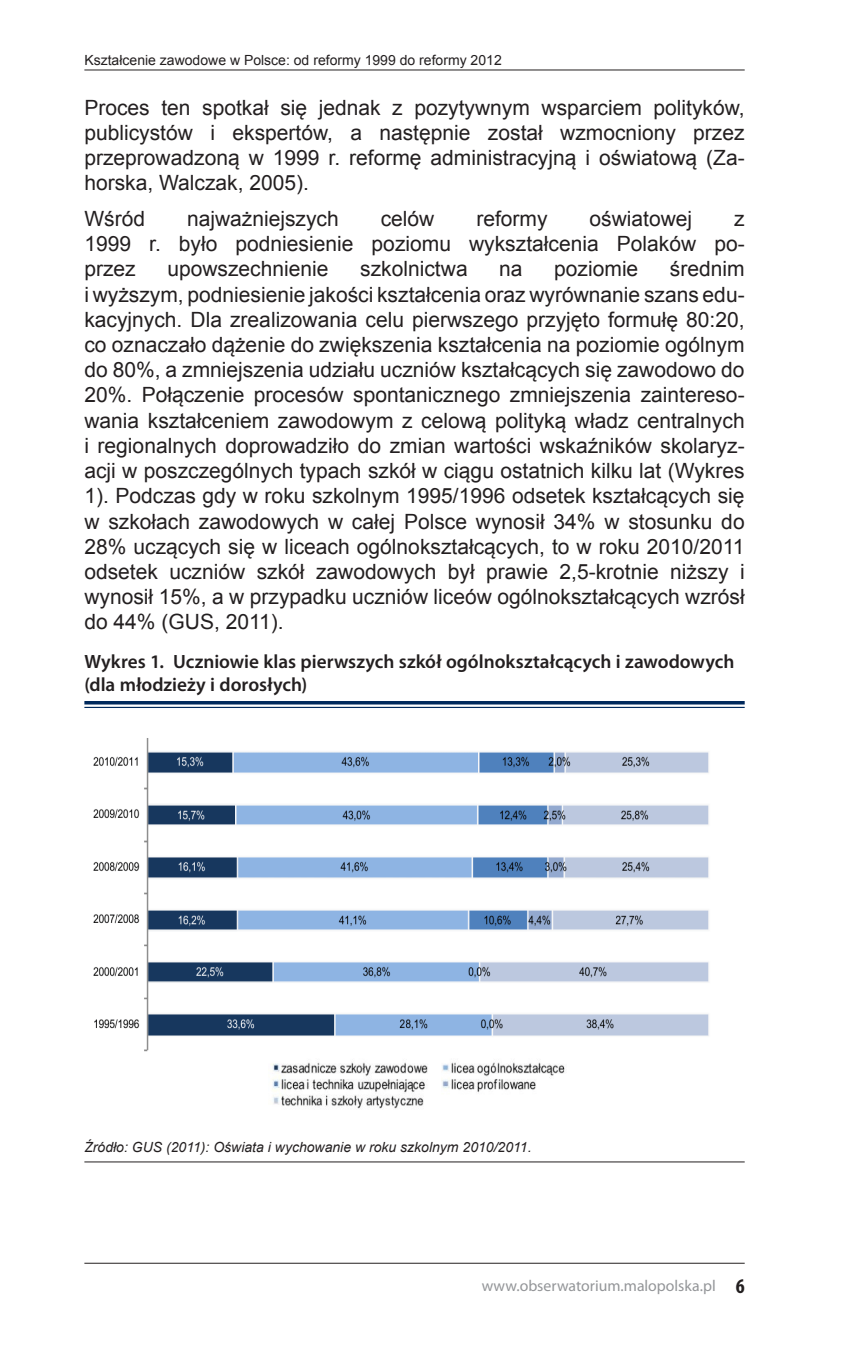
<style>
.page{position:relative;width:844px;height:1365px;background:#fff}
.page>*{position:absolute;margin:0;border:0;box-sizing:border-box;transform-origin:0 0}
.t1{font:21px/25.2px "Arial";color:#231f20;text-align:justify}
.t2{font:600 19.25px/23.1px "Myriad Pro";color:#231f20}
.t3{font:15.75px "Myriad Pro";color:#939598}
.t4{font:italic 14px "Arial";color:#231f20}
.t5{font:14px "Arial";color:#231f20}
.s1{font-weight:700;font-stretch:condensed;font-size:21px;color:#231f20}
</style>
<div class="page">
<hr style="left:84px;top:70px;width:660px;height:1px;background:#231f20">
<hr style="left:84px;top:1262px;width:660px;height:1px;background:#231f20">
<hr style="left:84px;top:701px;width:660px;height:3px;background:#00295c">
<hr style="left:84px;top:706px;width:660px;height:2px;background:#00295c">
<hr style="left:84px;top:1161px;width:660px;height:1px;background:#231f20">
<img style="left:93px;top:738px;width:616px;height:371px">
<p class="t5" style="left:84px;top:51px;width:419px">Kształcenie zawodowe w Polsce: od reformy 1999 do reformy 2012</p>
<p class="t1" style="left:84px;top:95px;width:661px">Proces ten spotkał się jednak z pozytywnym wsparciem polityków, publicystów i ekspertów, a następnie został wzmocniony przez przeprowadzoną w 1999 r. reformę administracyjną i oświatową (Za&shy;horska, Walczak, 2005).</p>
<p class="t1" style="left:84px;top:206px;width:62px">Wśród</p>
<p class="t1" style="left:187px;top:206px;width:153px">najważniejszych</p>
<p class="t1" style="left:380px;top:206px;width:55px">celów</p>
<p class="t1" style="left:476px;top:206px;width:73px">reformy</p>
<p class="t1" style="left:589px;top:206px;width:104px">oświatowej</p>
<p class="t1" style="left:84px;top:206px;width:661px;text-indent:649px">z 1999 r. było podniesienie poziomu wykształcenia Polaków po&shy;przez</p>
<p class="t1" style="left:84px;top:256px;width:661px;text-indent:585px">średnim i wyższym, podniesienie jakości kształcenia oraz wyrównanie szans edu&shy;kacyjnych. Dla zrealizowania celu pierwszego przyjęto formułę 80:20, co oznaczało dążenie do zwiększenia kształcenia na poziomie ogólnym do 80%, a zmniejszenia udziału uczniów kształcących się zawodowo do 20%. Połączenie procesów spontanicznego zmniejszenia zaintereso&shy;wania kształceniem zawodowym z celową polityką władz centralnych i regionalnych doprowadziło do zmian wartości wskaźników skolaryz&shy;acji w poszczególnych typach szkół w ciągu ostatnich kilku lat (Wykres 1). Podczas gdy w roku szkolnym 1995/1996 odsetek kształcących się w szkołach zawodowych w całej Polsce wynosił 34% w stosunku do 28% uczących się w liceach ogólnokształcących, to w roku 2010/2011 odsetek uczniów szkół zawodowych był prawie 2,5-krotnie niższy i wynosił 15%, a w przypadku uczniów liceów ogólnokształcących wzrósł do 44% (GUS, 2011).</p>
<p class="t2" style="left:84px;top:649px;width:651px">Wykres 1. Uczniowie klas pierwszych szkół ogólnokształcących i zawodowych (dla młodzieży i dorosłych)</p>
<p class="t1" style="left:167px;top:256px;width:163px">upowszechnienie</p>
<p class="t1" style="left:360px;top:256px;width:109px">szkolnictwa</p>
<p class="t1" style="left:499px;top:256px;width:25px">na</p>
<p class="t1" style="left:554px;top:256px;width:86px">poziomie</p>
<p class="t4" style="left:84px;top:1137px;width:448px">Źródło: GUS (2011): Oświata i wychowanie w roku szkolnym 2010/2011.</p>
<p class="t3" style="left:481px;top:1276px;width:264px">www.obserwatorium.malopolska.pl <span class="s1">6</span></p>
</div>
